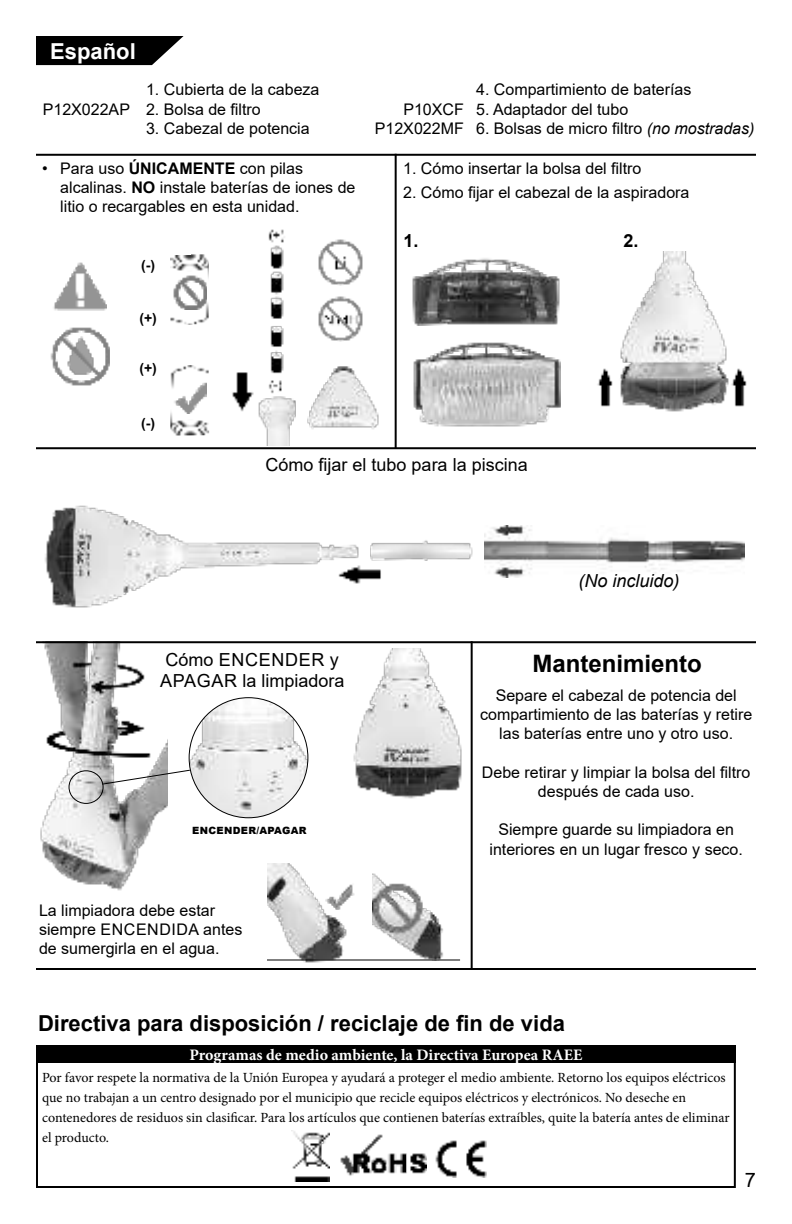
<style>
.page{position:relative;width:792px;height:1224px;background:#fff}
.page>*{position:absolute;margin:0;border:0;box-sizing:border-box;transform-origin:0 0}
.t1{font:700 24px "Arial";color:#000}
.t2{font:700 22px "Arial";color:#000}
.t3{font:700 22px "Arial";color:#fff}
.t4{font:20px "Arial";color:#000}
.t5{font:18px/21.6px "Arial";color:#000;text-align:center}
.t6{font:italic 18px "Arial";color:#000}
.t7{font:700 18px "Arial";color:#000}
.t8{font:16px/19.2px "Arial";color:#000;text-align:center}
.t9{font:700 16px "Minion Pro";color:#fff}
.t10{font:14px/20px "Minion Pro";color:#000}
.t11{font:700 14px "Arial";color:#000}
.t12{font:900 10px "Arial";letter-spacing:.035em;color:#000}
.s1{font-style:italic}
.s2{font-weight:700}
</style>
<div class="page">
<img style="left:36px;top:643px;width:132px;height:248px">
<hr style="left:36px;top:154px;width:720px;height:2px;background:#000">
<svg style="left:36px;top:36px;width:148px;height:29px"></svg>
<hr style="left:395px;top:154px;width:2px;height:294px;background:#000">
<hr style="left:36px;top:447px;width:720px;height:2px;background:#000">
<hr style="left:36px;top:641px;width:720px;height:2px;background:#000">
<hr style="left:36px;top:968px;width:720px;height:2px;background:#000">
<hr style="left:471px;top:641px;width:2px;height:327px;background:#000">
<img style="left:412px;top:258px;width:148px;height:68px">
<img style="left:413px;top:342px;width:147px;height:85px">
<img style="left:597px;top:368px;width:12px;height:39px">
<img style="left:735px;top:368px;width:12px;height:39px">
<img style="left:353px;top:648px;width:109px;height:151px">
<img style="left:267px;top:863px;width:91px;height:100px">
<hr style="left:267px;top:959px;width:193px;height:1px;background:#000">
<img style="left:372px;top:873px;width:83px;height:87px">
<div style="left:69px;top:770px;width:35px;height:34px;border:1px solid #000;border-radius:50%"></div>
<svg style="left:101px;top:769px;width:88px;height:16px"></svg>
<img style="left:189px;top:698px;width:119px;height:120px">
<img style="left:45px;top:505px;width:314px;height:103px">
<img style="left:370px;top:540px;width:103px;height:20px">
<img style="left:332px;top:560px;width:63px;height:34px">
<img style="left:484px;top:526px;width:260px;height:51px">
<div style="left:36px;top:1046px;width:700px;height:142px;border:2px solid #000"></div>
<img style="left:292px;top:1130px;width:37px;height:52px">
<img style="left:435px;top:1140px;width:52px;height:37px">
<img style="left:340px;top:1134px;width:87px;height:42px">
<div style="left:36px;top:1046px;width:700px;height:17px;background:#000"></div>
<img style="left:609px;top:252px;width:126px;height:160px">
<img style="left:232px;top:229px;width:147px;height:217px">
<img style="left:170px;top:254px;width:39px;height:71px">
<img style="left:170px;top:365px;width:39px;height:71px">
<img style="left:173px;top:380px;width:33px;height:33px">
<img style="left:173px;top:275px;width:33px;height:35px">
<img style="left:53px;top:262px;width:54px;height:48px">
<img style="left:50px;top:327px;width:60px;height:59px">
<img style="left:315px;top:238px;width:48px;height:47px">
<img style="left:315px;top:295px;width:48px;height:47px">
<h2 class="t3" style="left:50px;top:43px;width:87px">Español</h2>
<p class="t8" style="left:146px;top:82px;width:175px">1. Cubierta de la cabeza</p>
<p class="t8" style="left:146px;top:99px;width:116px">2. Bolsa de filtro</p>
<p class="t8" style="left:146px;top:120px;width:165px">3. Cabezal de potencia</p>
<p class="t8" style="left:43px;top:101px;width:89px">P12X022AP</p>
<p class="t8" style="left:375px;top:101px;width:90px;text-align:right">P10XCF<br>P12X022MF</p>
<p class="t8" style="left:476px;top:82px;width:217px">4. Compartimiento de baterías</p>
<p class="t8" style="left:476px;top:101px;width:154px">5. Adaptador del tubo</p>
<p class="t8" style="left:476px;top:118px;width:280px">6. Bolsas de micro filtro <span class="s1">(no mostradas)</span></p>
<p class="t8" style="left:60px;top:160px;width:297px;text-align:left;text-indent:-18px">• Para uso <span class="s2">ÚNICAMENTE</span> con pilas alcalinas. <span class="s2">NO</span> instale baterías de iones de litio o recargables en esta unidad.</p>
<p class="t11" style="left:141px;top:260px;width:15px">(-)</p>
<p class="t11" style="left:139px;top:312px;width:19px">(+)</p>
<p class="t11" style="left:139px;top:363px;width:19px">(+)</p>
<p class="t11" style="left:141px;top:418px;width:15px">(-)</p>
<p class="t8" style="left:403px;top:159px;width:240px">1. Cómo insertar la bolsa del filtro</p>
<p class="t8" style="left:403px;top:183px;width:288px">2. Cómo fijar el cabezal de la aspiradora</p>
<p class="t7" style="left:403px;top:234px;width:17px">1.</p>
<p class="t7" style="left:623px;top:234px;width:17px">2.</p>
<p class="t5" style="left:266px;top:454px;width:264px">Cómo fijar el tubo para la piscina</p>
<p class="t6" style="left:578px;top:574px;width:103px">(No incluido)</p>
<p class="t5" style="left:160px;top:650px;width:186px">Cómo ENCENDER y<br>APAGAR la limpiadora</p>
<p class="t12" style="left:192px;top:824px;width:116px">ENCENDER/APAGAR</p>
<p class="t8" style="left:39px;top:902px;width:205px;text-align:left">La limpiadora debe estar siempre ENCENDIDA antes de sumergirla en el agua.</p>
<h1 class="t1" style="left:533px;top:655px;width:171px">Mantenimiento</h1>
<p class="t8" style="left:480px;top:687px;width:274px">Separe el cabezal de potencia del compartimiento de las baterías y retire las baterías entre uno y otro uso.</p>
<p class="t8" style="left:482px;top:763px;width:270px">Debe retirar y limpiar la bolsa del filtro después de cada uso.</p>
<p class="t8" style="left:489px;top:822px;width:255px">Siempre guarde su limpiadora en interiores en un lugar fresco y seco.</p>
<h2 class="t2" style="left:38px;top:1008px;width:529px">Directiva para disposición / reciclaje de fin de vida</h2>
<p class="t9" style="left:189px;top:1049px;width:394px">Programas de medio ambiente, la Directiva Europea RAEE</p>
<p class="t10" style="left:42px;top:1069px;width:689px">Por favor respete la normativa de la Unión Europea y ayudará a proteger el medio ambiente. Retorno los equipos eléctricos que no trabajan a un centro designado por el municipio que recicle equipos eléctricos y electrónicos. No deseche en contenedores de residuos sin clasificar. Para los artículos que contienen baterías extraíbles, quite la batería antes de eliminar el producto.</p>
<p class="t4" style="left:745px;top:1172px;width:13px">7</p>
</div>
